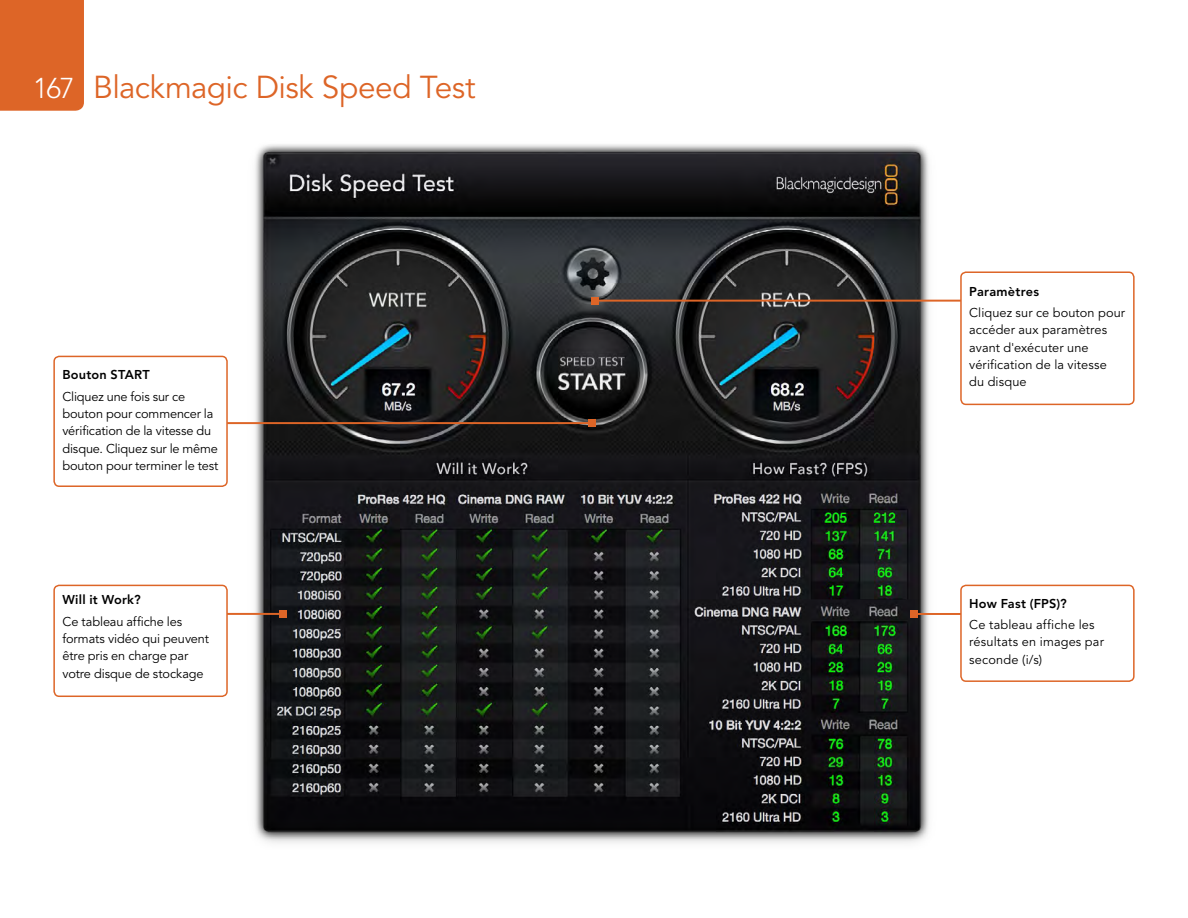
<style>
.page{position:relative;width:1188px;height:918px;background:#fff}
.page>*{position:absolute;margin:0;border:0;box-sizing:border-box;transform-origin:0 0}
.t1{font:31.5px "Avenir";letter-spacing:-.02em;color:#dd6527}
.t2{font:12.75px/17.2px "Avenir LT";letter-spacing:-.005em;color:#000}
.t3{font:12.75px/17.2px "Avenir LT";letter-spacing:.015em;color:#000}
.t4{font:800 12.75px "Avenir";letter-spacing:.015em;color:#000}
.s1{font-weight:300;font-size:28.5px;color:#fff}
</style>
<div class="page">
<div style="left:0;top:0;width:84px;height:111px;background:#dd6527"></div>
<img style="left:244px;top:144px;width:696px;height:699px">
<hr style="left:595px;top:300px;width:366px;height:2px;background:#dd6527">
<div style="left:591px;top:297px;width:8px;height:8px;background:#dd6527"></div>
<hr style="left:227px;top:422px;width:365px;height:2px;background:#dd6527">
<div style="left:588px;top:419px;width:8px;height:8px;background:#dd6527"></div>
<hr style="left:227px;top:613px;width:56px;height:2px;background:#dd6527">
<div style="left:279px;top:610px;width:8px;height:8px;background:#dd6527"></div>
<hr style="left:914px;top:613px;width:47px;height:2px;background:#dd6527">
<div style="left:910px;top:610px;width:8px;height:8px;background:#dd6527"></div>
<div style="left:960px;top:585px;width:175px;height:97px;border:2px solid #dd6527;border-radius:5px"></div>
<div style="left:960px;top:271px;width:175px;height:134px;border:2px solid #dd6527;border-radius:5px"></div>
<div style="left:53px;top:585px;width:175px;height:112px;border:2px solid #dd6527;border-radius:5px"></div>
<div style="left:53px;top:356px;width:175px;height:131px;border:2px solid #dd6527;border-radius:5px"></div>
<h1 class="t1" style="left:33px;top:69px;width:444px"><span class="s1">167</span> Blackmagic Disk Speed Test</h1>
<p class="t4" style="left:62px;top:368px;width:89px">Bouton START</p>
<p class="t2" style="left:62px;top:388px;width:158px">Cliquez une fois sur ce bouton pour commencer la vérification de la vitesse du disque. Cliquez sur le même bouton pour terminer le test</p>
<p class="t4" style="left:62px;top:593px;width:80px">Will it Work?</p>
<p class="t2" style="left:62px;top:613px;width:148px">Ce tableau affiche les formats vidéo qui peuvent être pris en charge par votre disque de stockage</p>
<p class="t4" style="left:969px;top:284px;width:71px">Paramètres</p>
<p class="t2" style="left:969px;top:304px;width:157px">Cliquez sur ce bouton pour accéder aux paramètres avant d'exécuter une vérification de la vitesse<br>du disque</p>
<p class="t4" style="left:969px;top:596px;width:99px">How Fast (FPS)?</p>
<p class="t3" style="left:969px;top:617px;width:136px">Ce tableau affiche les résultats en images par seconde (i/s)</p>
</div>
